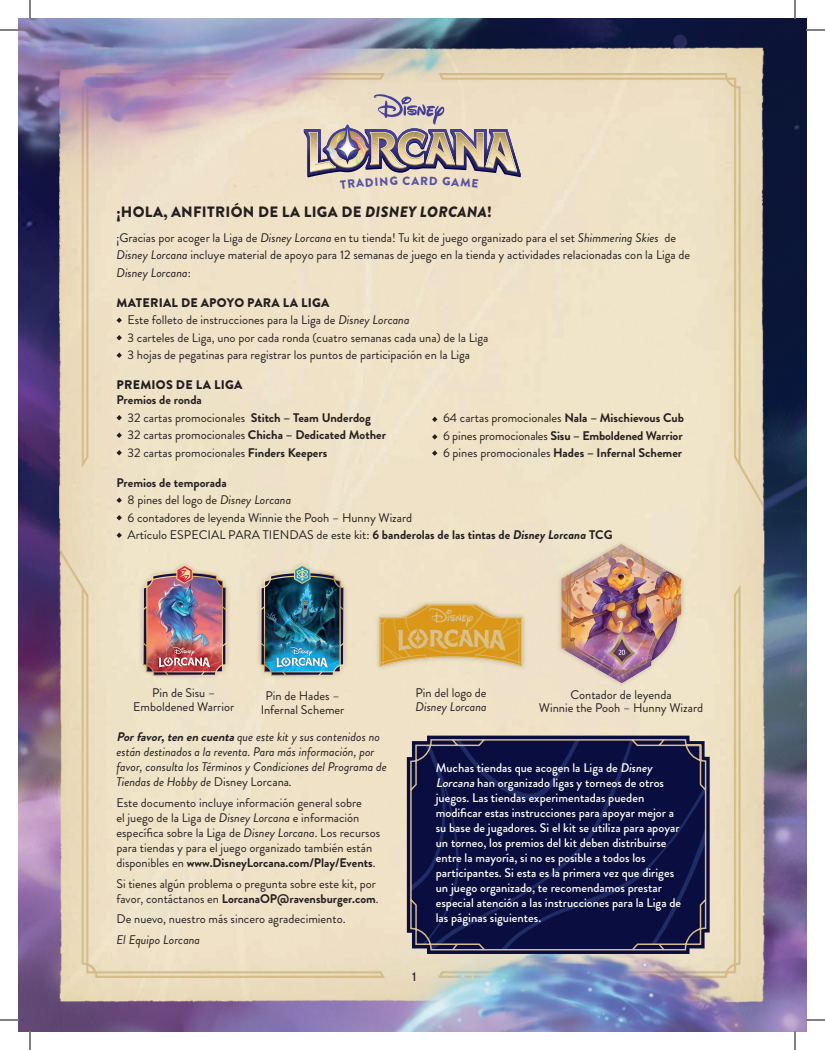
<style>
.page{position:relative;width:825px;height:1050px;background:#fff}
.page>*{position:absolute;margin:0;border:0;box-sizing:border-box;transform-origin:0 0}
.t1{font:900 15px "Brandon Grotesque";letter-spacing:.02em;color:#231f20}
.t2{font:12.5px/17.5px "Brandon Grotesque";color:#231f20}
.t3{font:500 12.5px/15px "Brandon Grotesque";color:#fff}
.t4{font:700 12.5px/17.5px "Brandon Grotesque";color:#231f20}
.t5{font:italic 12.5px/15px "Brandon Grotesque";color:#231f20}
.t6{font:900 12.5px "Brandon Grotesque";letter-spacing:.02em;color:#231f20}
.t7{font:500 12.5px "Brandon Grotesque";color:#231f20}
.t8{font:900 11.88px "Brandon Grotesque";color:#5754a3}
.s1{font-style:italic}
.s2{font-weight:900}
.s3{font-weight:400}
.s4{font-weight:700}
.s5{font-weight:700;font-style:italic}
.s6{font-style:normal}
</style>
<div class="page">
<img style="left:19px;top:19px;width:787px;height:1012px">
<img style="left:302px;top:91px;width:219px;height:88px">
<div style="left:374px;top:600px;width:153px;height:71px;background:#796e4d;opacity:.4"></div>
<img style="left:379px;top:605px;width:144px;height:62px">
<div style="left:556px;top:540px;width:130px;height:147px;background:#efe3c8"></div>
<img style="left:559px;top:543px;width:125px;height:141px">
<img style="left:255px;top:559px;width:95px;height:122px">
<img style="left:136px;top:559px;width:95px;height:122px">
<svg style="left:407px;top:736px;width:303px;height:218px"></svg>
<svg style="left:409px;top:706px;width:299px;height:246px;background:#2e2f55"></svg>
<svg style="left:116px;top:318px;width:6px;height:5px"></svg>
<svg style="left:116px;top:335px;width:6px;height:5px"></svg>
<svg style="left:116px;top:353px;width:6px;height:5px"></svg>
<svg style="left:116px;top:415px;width:6px;height:5px"></svg>
<svg style="left:116px;top:433px;width:6px;height:5px"></svg>
<svg style="left:116px;top:450px;width:6px;height:5px"></svg>
<svg style="left:116px;top:498px;width:6px;height:5px"></svg>
<svg style="left:116px;top:515px;width:6px;height:5px"></svg>
<svg style="left:116px;top:533px;width:6px;height:5px"></svg>
<svg style="left:432px;top:417px;width:5px;height:5px"></svg>
<svg style="left:432px;top:434px;width:5px;height:6px"></svg>
<svg style="left:432px;top:450px;width:5px;height:6px"></svg>
<svg style="left:0;top:29px;width:19px;height:2px"></svg>
<svg style="left:806px;top:29px;width:19px;height:2px"></svg>
<svg style="left:0;top:1019px;width:19px;height:2px"></svg>
<svg style="left:806px;top:1019px;width:19px;height:2px"></svg>
<svg style="left:29px;top:0;width:2px;height:19px"></svg>
<svg style="left:29px;top:1031px;width:2px;height:19px"></svg>
<svg style="left:794px;top:0;width:2px;height:19px"></svg>
<svg style="left:794px;top:1031px;width:2px;height:19px"></svg>
<svg style="left:304px;top:92px;width:217px;height:97px;background:#c5b8ae"></svg>
<p class="t8" style="left:411px;top:172px;width:9px">A</p>
<p class="t1" style="left:116px;top:201px;width:377px">¡HOLA, ANFITRIÓN DE LA LIGA DE <span class="s1">DISNEY LORCANA</span>!</p>
<p class="t2" style="left:116px;top:229px;width:575px">¡Gracias por acoger la Liga de <span class="s1">Disney Lorcana</span> en tu tienda! Tu kit de juego organizado para el set <span class="s1">Shimmering Skies</span> de<br><span class="s1">Disney Lorcana</span> incluye material de apoyo para 12 semanas de juego en la tienda y actividades relacionadas con la Liga de<br><span class="s1">Disney Lorcana</span>:</p>
<p class="t2" style="left:127px;top:294px;width:363px;text-indent:-11px"><span class="s2">MATERIAL DE APOYO PARA LA LIGA<br></span>Este folleto de instrucciones para la Liga de <span class="s1">Disney Lorcana<br></span>3 carteles de Liga, uno por cada ronda (cuatro semanas cada una) de la Liga 3 hojas de pegatinas para registrar los puntos de participación en la Liga</p>
<p class="t6" style="left:117px;top:376px;width:127px">PREMIOS DE LA LIGA</p>
<p class="t4" style="left:127px;top:391px;width:260px;text-indent:-11px">Premios de ronda<br><span class="s3">32 cartas promocionales</span> Stitch – Team Underdog <span class="s3">32 cartas promocionales</span> Chicha – Dedicated Mother <span class="s3">32 cartas promocionales</span> Finders Keepers</p>
<p class="t2" style="left:127px;top:474px;width:487px;text-indent:-11px"><span class="s4">Premios de temporada<br></span>8 pines del logo de <span class="s1">Disney Lorcana<br></span>6 contadores de leyenda Winnie the Pooh – Hunny Wizard<br>Artículo ESPECIAL PARA TIENDAS de este kit: <span class="s4">6 banderolas de las tintas de</span> <span class="s5">Disney Lorcana</span> <span class="s4">TCG</span></p>
<p class="t4" style="left:443px;top:409px;width:243px;text-align:justify"><span class="s3">64 cartas promocionales</span> Nala – Mischievous Cub <span class="s3">6 pines promocionales</span> Sisu – Emboldened Warrior <span class="s3">6 pines promocionales</span> Hades – Infernal Schemer</p>
<p class="t2" style="left:133px;top:686px;width:102px;line-height:13.8px;text-align:center">Pin de Sisu –<br>Emboldened Warrior</p>
<p class="t2" style="left:261px;top:689px;width:85px;line-height:13.8px;text-align:center">Pin de Hades –<br>Infernal Schemer</p>
<p class="t2" style="left:416px;top:684px;width:73px">Pin del logo de</p>
<p class="t5" style="left:416px;top:699px;width:73px">Disney Lorcana</p>
<p class="t2" style="left:539px;top:688px;width:166px;line-height:13.8px;text-align:center">Contador de leyenda<br>Winnie the Pooh – Hunny Wizard</p>
<p class="t5" style="left:116px;top:730px;width:272px"><span class="s4">Porfavor,ten en cuenta</span>que este kit y sus contenidos no están destinados a la reventa. Para más información, por favor, consulta los Términos y Condiciones del Programa de Tiendas de Hobby de <span class="s6">Disney Lorcana</span>.</p>
<p class="t2" style="left:116px;top:795px;width:265px;line-height:15px">Este documento incluye información general sobre<br>el juego de la Liga de <span class="s1">Disney Lorcana</span> e información específica sobre la Liga de <span class="s1">Disney Lorcana</span>. Los recursos para tiendas y para el juego organizado también están disponibles en <span class="s4">www.DisneyLorcana.com/Play/Events</span>.</p>
<p class="t2" style="left:116px;top:876px;width:264px;line-height:15px">Si tienes algún problema o pregunta sobre este kit, por favor, contáctanos en <span class="s4">LorcanaOP@ravensburger.com</span>.</p>
<p class="t2" style="left:116px;top:910px;width:231px">De nuevo, nuestro más sincero agradecimiento.</p>
<p class="t5" style="left:116px;top:932px;width:85px">El Equipo Lorcana</p>
<p class="t3" style="left:436px;top:760px;width:247px">Muchas tiendas que acogen la Liga de <span class="s1">Disney </span><span class="s1">Lorcana</span>han organizado ligas y torneos de otros juegos. Las tiendas experimentadas pueden modificar estas instrucciones para apoyar mejor a su base de jugadores. Si el kit se utiliza para apoyar un torneo, los premios del kit deben distribuirse entre la mayoría, si no es posible a todos los participantes. Si esta es la primera vez que diriges un juego organizado, te recomendamos prestar especial atención a las instrucciones para la Liga de las páginas siguientes.</p>
<p class="t7" style="left:412px;top:968px;width:6px">1</p>
</div>
